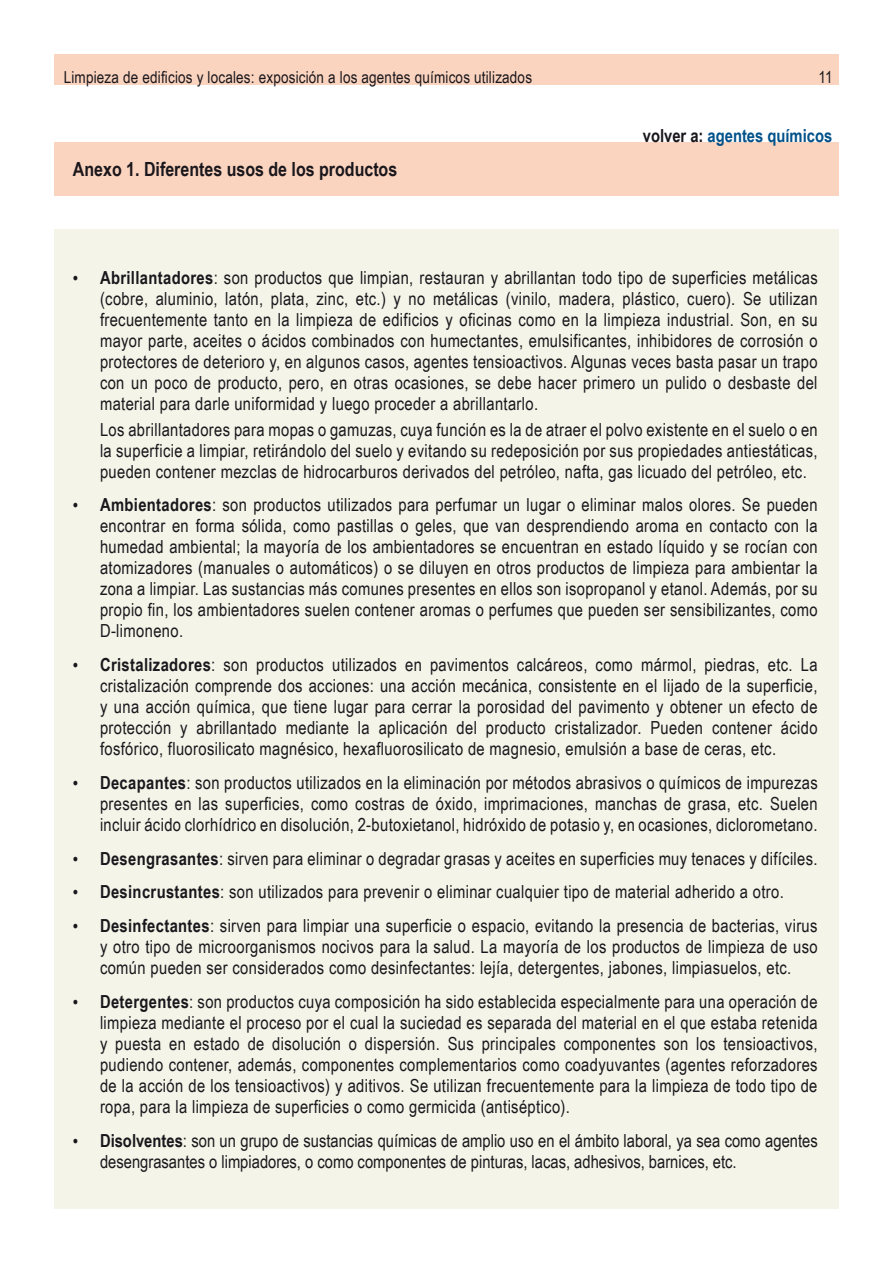
<style>
.page{position:relative;width:893px;height:1263px;background:#fff}
.page>*{position:absolute;margin:0;border:0;box-sizing:border-box;transform-origin:0 0}
.t1{font:700 19.5px "Arial Narrow";color:#1a171c}
.t2{font:18px/21px "Arial Narrow";letter-spacing:.02em;color:#1a171c;text-align:justify}
.t3{font:18px/21px "Arial Narrow";color:#1a171c}
.t4{font:700 18px "Arial Narrow";color:#005189}
.t5{font:16.5px "Arial Narrow";letter-spacing:.01em;color:#1a171c}
.s1{color:#1a171c}
.s2{font-weight:700;font-size:16.5px}
.s3{font-weight:700}
</style>
<div class="page">
<div style="left:54px;top:54px;width:785px;height:30px;background:#fbd4bf"></div>
<div style="left:54px;top:142px;width:785px;height:54px;background:#fbd4bf"></div>
<div style="left:54px;top:230px;width:785px;height:979px;background:#f5f4e8"></div>
<p class="t5" style="left:64px;top:68px;width:470px">Limpieza de edificios y locales: exposición a los agentes químicos utilizados</p>
<p class="t5" style="left:818px;top:68px;width:16px">11</p>
<h1 class="t1" style="left:73px;top:158px;width:326px">Anexo 1. Diferentes usos de los productos</h1>
<p class="t4" style="left:643px;top:125px;width:191px"><span class="s1">volver a:</span> agentes químicos</p>
<p class="t2" style="left:100px;top:267px;width:719px;text-indent:-27px"><span class="s2">•</span> <span class="s3">Abrillantadores</span>: son productos que limpian, restauran y abrillantan todo tipo de superficies metálicas (cobre, aluminio, latón, plata, zinc, etc.) y no metálicas (vinilo, madera, plástico, cuero). Se utilizan frecuentemente tanto en la limpieza de edificios y oficinas como en la limpieza industrial. Son, en su mayor parte, aceites o ácidos combinados con humectantes, emulsificantes, inhibidores de corrosión o protectores de deterioro y, en algunos casos, agentes tensioactivos. Algunas veces basta pasar un trapo con un poco de producto, pero, en otras ocasiones, se debe hacer primero un pulido o desbaste del material para darle uniformidad y luego proceder a abrillantarlo.</p>
<p class="t2" style="left:100px;top:419px;width:719px">Los abrillantadores para mopas o gamuzas, cuya función es la de atraer el polvo existente en el suelo o en la superficie a limpiar, retirándolo del suelo y evitando su redeposición por sus propiedades antiestáticas, pueden contener mezclas de hidrocarburos derivados del petróleo, nafta, gas licuado del petróleo, etc.</p>
<p class="t2" style="left:100px;top:494px;width:719px;text-indent:-27px"><span class="s2">•</span> <span class="s3">Ambientadores</span>: son productos utilizados para perfumar un lugar o eliminar malos olores. Se pueden encontrar en forma sólida, como pastillas o geles, que van desprendiendo aroma en contacto con la humedad ambiental; la mayoría de los ambientadores se encuentran en estado líquido y se rocían con atomizadores (manuales o automáticos) o se diluyen en otros productos de limpieza para ambientar la zona a limpiar. Las sustancias más comunes presentes en ellos son isopropanol y etanol. Además, por su propio fin, los ambientadores suelen contener aromas o perfumes que pueden ser sensibilizantes, como D-limoneno.</p>
<p class="t2" style="left:100px;top:654px;width:719px;text-indent:-27px"><span class="s2">•</span> <span class="s3">Cristalizadores</span>: son productos utilizados en pavimentos calcáreos, como mármol, piedras, etc. La cristalización comprende dos acciones: una acción mecánica, consistente en el lijado de la superficie, y una acción química, que tiene lugar para cerrar la porosidad del pavimento y obtener un efecto de protección y abrillantado mediante la aplicación del producto cristalizador. Pueden contener ácido fosfórico, fluorosilicato magnésico, hexafluorosilicato de magnesio, emulsión a base de ceras, etc.</p>
<p class="t2" style="left:100px;top:772px;width:719px;text-indent:-27px"><span class="s2">•</span> <span class="s3">Decapantes</span>: son productos utilizados en la eliminación por métodos abrasivos o químicos de impurezas presentes en las superficies, como costras de óxido, imprimaciones, manchas de grasa, etc. Suelen incluir ácido clorhídrico en disolución, 2-butoxietanol, hidróxido de potasio y, en ocasiones, diclorometano.</p>
<p class="t2" style="left:73px;top:848px;width:746px"><span class="s2">•</span> <span class="s3">Desengrasantes</span>: sirven para eliminar o degradar grasas y aceites en superficies muy tenaces y difíciles.</p>
<p class="t2" style="left:73px;top:881px;width:712px"><span class="s2">•</span> <span class="s3">Desincrustantes</span>: son utilizados para prevenir o eliminar cualquier tipo de material adherido a otro.</p>
<p class="t2" style="left:100px;top:915px;width:719px;text-indent:-27px"><span class="s2">•</span> <span class="s3">Desinfectantes</span>: sirven para limpiar una superficie o espacio, evitando la presencia de bacterias, virus y otro tipo de microorganismos nocivos para la salud. La mayoría de los productos de limpieza de uso común pueden ser considerados como desinfectantes: lejía, detergentes, jabones, limpiasuelos, etc.</p>
<p class="t2" style="left:100px;top:991px;width:719px;text-indent:-27px"><span class="s2">•</span> <span class="s3">Detergentes</span>: son productos cuya composición ha sido establecida especialmente para una operación de limpieza mediante el proceso por el cual la suciedad es separada del material en el que estaba retenida y puesta en estado de disolución o dispersión. Sus principales componentes son los tensioactivos, pudiendo contener, además, componentes complementarios como coadyuvantes (agentes reforzadores de la acción de los tensioactivos) y aditivos. Se utilizan frecuentemente para la limpieza de todo tipo de ropa, para la limpieza de superficies o como germicida (antiséptico).</p>
<p class="t3" style="left:100px;top:1130px;width:719px;text-indent:-27px"><span class="s2">•</span> <span class="s3">Disolventes</span>: son un grupo de sustancias químicas de amplio uso en el ámbito laboral, ya sea como agentes desengrasantes o limpiadores, o como componentes de pinturas, lacas, adhesivos, barnices, etc.</p>
</div>
